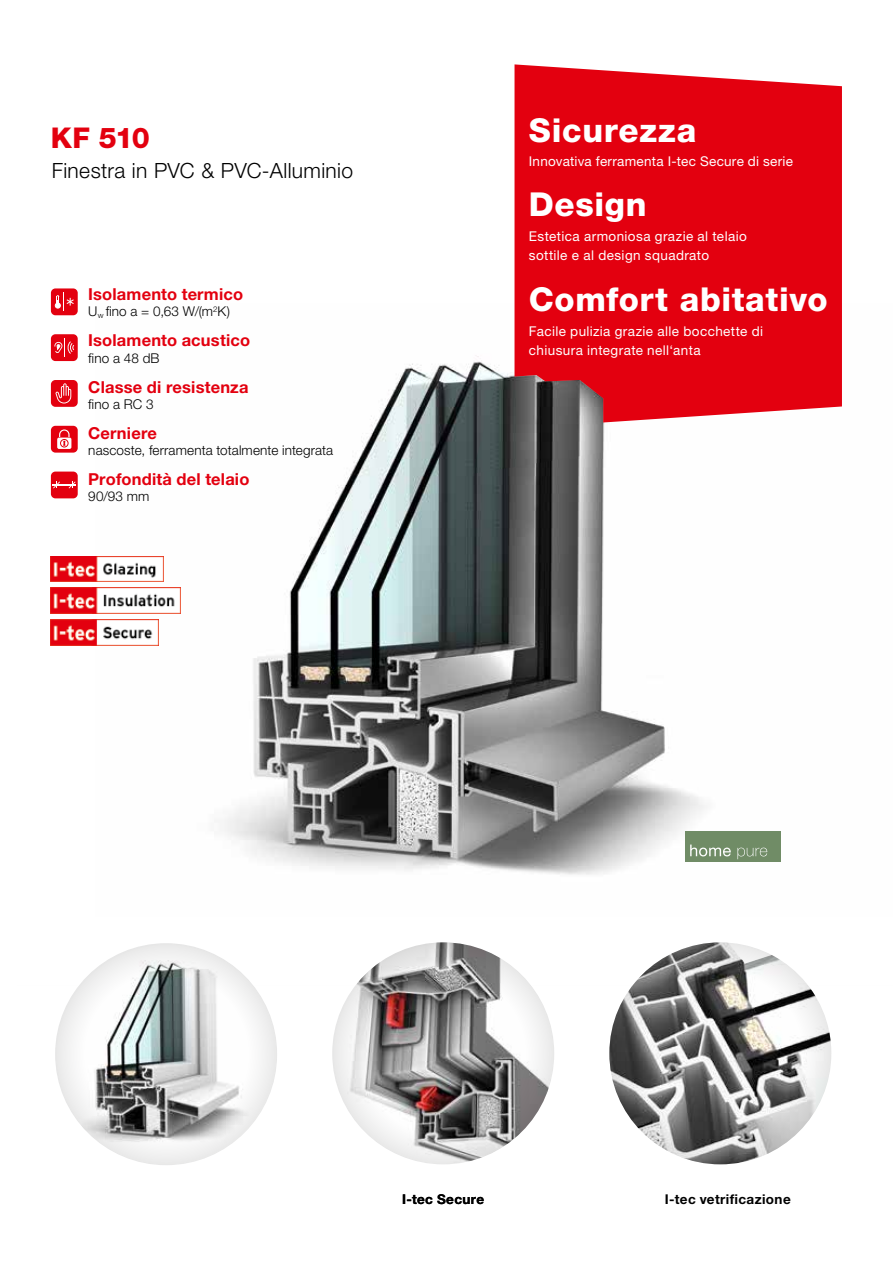
<style>
.page{position:relative;width:893px;height:1263px;background:#fff}
.page>*{position:absolute;margin:0;border:0;box-sizing:border-box;transform-origin:0 0}
.t1{font:800 33px "Helvetica Neue LT Pro";letter-spacing:.02em;color:#fff}
.t2{font:800 28.65px "Helvetica Neue LT Pro";color:#e3000f}
.t3{font:300 21px "Helvetica Neue LT Pro";letter-spacing:.015em;color:#000}
.t4{font:700 16.5px "Helvetica Neue LT Pro";letter-spacing:.01em;color:#e3000f}
.t5{font:13.5px/19.5px "Helvetica Neue LT Pro";letter-spacing:.03em;color:#fff}
.t6{font:300 13.5px "Helvetica Neue LT Pro";letter-spacing:.01em;color:#000}
.t7{font:700 13.5px "Helvetica Neue LT Pro";letter-spacing:.03em;color:#000}
</style>
<div class="page">
<div style="left:514px;top:64px;width:328px;height:310px;background:#e3000f"></div>
<div style="left:51px;top:288px;width:27px;height:27px;background:#e3000f;border-radius:5px"></div>
<svg style="left:55px;top:293px;width:19px;height:18px"></svg>
<div style="left:51px;top:334px;width:27px;height:27px;background:#e3000f;border-radius:5px"></div>
<svg style="left:54px;top:339px;width:20px;height:18px"></svg>
<img style="left:50px;top:374px;width:792px;height:501px">
<img style="left:334px;top:943px;width:220px;height:221px">
<svg style="left:333px;top:943px;width:221px;height:221px"></svg>
<img style="left:611px;top:944px;width:220px;height:220px">
<svg style="left:610px;top:943px;width:221px;height:221px"></svg>
<svg style="left:56px;top:944px;width:220px;height:220px"></svg>
<div style="left:685px;top:831px;width:96px;height:30px;background:#708c66"></div>
<svg style="left:690px;top:844px;width:77px;height:15px"></svg>
<h2 class="t2" style="left:51px;top:121px;width:100px">KF 510</h2>
<h1 class="t1" style="left:529px;top:110px;width:169px">Sicurezza</h1>
<p class="t5" style="left:529px;top:152px;width:266px">Innovativa ferramenta I-tec Secure di serie</p>
<h1 class="t1" style="left:529px;top:184px;width:119px">Design</h1>
<p class="t5" style="left:529px;top:226px;width:219px">Estetica armoniosa grazie al telaio sottile e al design squadrato</p>
<h1 class="t1" style="left:529px;top:280px;width:300px">Comfort abitativo</h1>
<p class="t5" style="left:529px;top:321px;width:236px">Facile pulizia grazie alle bocchette di chiusura integrate nell‘anta</p>
<h3 class="t3" style="left:52px;top:157px;width:303px">Finestra in PVC &amp; PVC-Alluminio</h3>
<p class="t4" style="left:88px;top:284px;width:156px">Isolamento termico</p>
<p class="t6" style="left:88px;top:303px;width:143px">U<sub>w</sub> fino a = 0,63 W/(m<sup>2</sup>K)</p>
<p class="t4" style="left:88px;top:330px;width:163px">Isolamento acustico</p>
<p class="t6" style="left:88px;top:350px;width:73px">fino a 48 dB</p>
<p class="t4" style="left:88px;top:376px;width:162px">Classe di resistenza</p>
<p class="t6" style="left:88px;top:396px;width:67px">fino a RC 3</p>
<p class="t4" style="left:88px;top:423px;width:70px">Cerniere</p>
<p class="t6" style="left:88px;top:442px;width:246px">nascoste, ferramenta totalmente integrata</p>
<p class="t4" style="left:88px;top:469px;width:163px">Profondità del telaio</p>
<p class="t6" style="left:88px;top:488px;width:63px">90/93 mm</p>
<p class="t7" style="left:402px;top:1191px;width:84px">I-tec Secure</p>
<p class="t7" style="left:665px;top:1191px;width:127px">I-tec vetrificazione</p>
</div>
